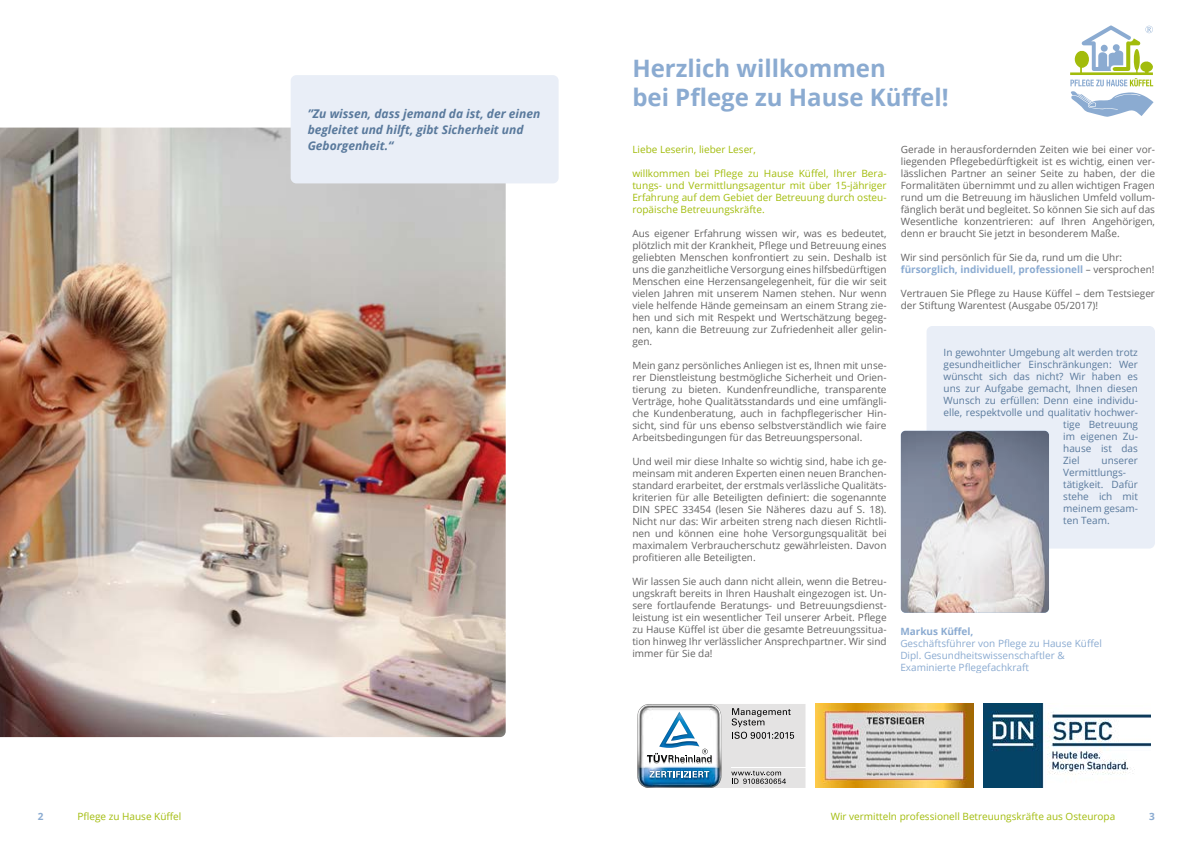
<style>
.page{position:relative;width:1191px;height:842px;background:#fff}
.page>*{position:absolute;margin:0;border:0;box-sizing:border-box;transform-origin:0 0}
.t1{font:700 24px/28.8px "Open Sans";color:#8babd1}
.t2{font:italic 700 12px/16px "Open Sans";color:#59799c}
.t3{font:10px/12px "Open Sans";color:#646363;text-align:justify}
.t4{font:10px/12px "Open Sans";color:#59799c}
.t5{font:10px/12px "Open Sans";color:#a2bc0c;text-align:justify}
.t6{font:10px/12px "Open Sans";color:#8babd1}
.t7{font:700 10px "Open Sans";color:#8babd1}
.s1{font-weight:700;color:#8babd1}
</style>
<div class="page">
<svg style="left:1070px;top:26px;width:83px;height:91px"></svg>
<div style="left:926px;top:326px;width:229px;height:223px;background:#e9eef7;border-radius:6px"></div>
<img style="left:900px;top:431px;width:149px;height:182px">
<img style="left:0;top:128px;width:506px;height:609px">
<div style="left:291px;top:75px;width:267px;height:108px;background:#e9eef7;border-radius:6px"></div>
<svg style="left:637px;top:704px;width:168px;height:84px"></svg>
<img style="left:983px;top:704px;width:167px;height:84px">
<img style="left:815px;top:704px;width:158px;height:83px">
<p class="t2" style="left:308px;top:107px;width:234px">”Zu wissen, dass jemand da ist, der einen begleitet und hilft, gibt Sicherheit und<br>Geborgenheit.“</p>
<h1 class="t1" style="left:632px;top:56px;width:318px">Herzlich willkommen<br>bei Pflege zu Hause Küffel!</h1>
<p class="t5" style="left:632px;top:144px;width:125px">Liebe Leserin, lieber Leser,</p>
<p class="t5" style="left:632px;top:167px;width:256px">willkommen bei Pflege zu Hause Küffel, Ihrer Bera&shy;tungs- und Vermittlungsagentur mit über 15-jähriger Erfahrung auf dem Gebiet der Betreuung durch osteu&shy;ropäische Betreuungskräfte.</p>
<p class="t3" style="left:632px;top:228px;width:256px">Aus eigener Erfahrung wissen wir, was es bedeutet, plötzlich mit der Krankheit, Pflege und Betreuung eines geliebten Menschen konfrontiert zu sein. Deshalb ist uns die ganzheitliche Versorgung eines hilfsbedürftigen Menschen eine Herzensangelegenheit, für die wir seit vielen Jahren mit unserem Namen stehen. Nur wenn viele helfende Hände gemeinsam an einem Strang zie&shy;hen und sich mit Respekt und Wertschätzung begeg&shy;nen, kann die Betreuung zur Zufriedenheit aller gelin&shy;gen.</p>
<p class="t3" style="left:632px;top:359px;width:256px">Mein ganz persönliches Anliegen ist es, Ihnen mit unse&shy;rer Dienstleistung bestmögliche Sicherheit und Orien&shy;tierung zu bieten. Kundenfreundliche, transparente Verträge, hohe Qualitätsstandards und eine umfängli&shy;che Kundenberatung, auch in fachpflegerischer Hin&shy;sicht, sind für uns ebenso selbstverständlich wie faire Arbeitsbedingungen für das Betreuungspersonal.</p>
<p class="t3" style="left:632px;top:455px;width:256px">Und weil mir diese Inhalte so wichtig sind, habe ich ge&shy;meinsam mit anderen Experten einen neuen Branchen&shy;standard erarbeitet, der erstmals verlässliche Qualitäts&shy;kriterien für alle Beteiligten definiert: die sogenannte DIN SPEC 33454 (lesen Sie Näheres dazu auf S. 18).<br>Nicht nur das: Wir arbeiten streng nach diesen Richtli&shy;nen und können eine hohe Versorgungsqualität bei maximalem Verbraucherschutz gewährleisten. Davon profitieren alle Beteiligten.</p>
<p class="t3" style="left:632px;top:575px;width:256px">Wir lassen Sie auch dann nicht allein, wenn die Betreu&shy;ungskraft bereits in Ihren Haushalt eingezogen ist. Un&shy;sere fortlaufende Beratungs- und Betreuungsdienst&shy;leistung ist ein wesentlicher Teil unserer Arbeit. Pflege zu Hause Küffel ist über die gesamte Betreuungssitua&shy;tion hinweg Ihr verlässlicher Ansprechpartner. Wir sind immer für Sie da!</p>
<p class="t3" style="left:900px;top:143px;width:256px">Gerade in herausfordernden Zeiten wie bei einer vor&shy;liegenden Pflegebedürftigkeit ist es wichtig, einen ver&shy;lässlichen Partner an seiner Seite zu haben, der die Formalitäten übernimmt und zu allen wichtigen Fragen rund um die Betreuung im häuslichen Umfeld vollum&shy;fänglich berät und begleitet. So können Sie sich auf das Wesentliche konzentrieren: auf Ihren Angehörigen, denn er braucht Sie jetzt in besonderem Maße.</p>
<p class="t3" style="left:900px;top:251px;width:255px">Wir sind persönlich für Sie da, rund um die Uhr: <span class="s1">fürsorglich, individuell, professionell</span> – versprochen!</p>
<p class="t3" style="left:900px;top:287px;width:256px">Vertrauen Sie Pflege zu Hause Küffel – dem Testsieger der Stiftung Warentest (Ausgabe 05/2017)!</p>
<p class="t4" style="left:943px;top:346px;width:196px">In gewohnter Umgebung alt werden trotz</p>
<p class="t4" style="left:943px;top:358px;width:196px">gesundheitlicher Einschränkungen: Wer</p>
<p class="t4" style="left:943px;top:370px;width:196px">wünscht sich das nicht? Wir haben es</p>
<p class="t4" style="left:943px;top:382px;width:196px">uns zur Aufgabe gemacht, Ihnen diesen</p>
<p class="t4" style="left:943px;top:394px;width:196px">Wunsch zu erfüllen: Denn eine individu-</p>
<p class="t4" style="left:943px;top:406px;width:196px">elle, respektvolle und qualitativ hochwer-</p>
<p class="t4" style="left:1063px;top:418px;width:76px">tige Betreuung</p>
<p class="t4" style="left:1063px;top:430px;width:76px">im eigenen Zu-</p>
<p class="t4" style="left:1063px;top:444px;width:76px">hause ist das</p>
<p class="t4" style="left:1063px;top:454px;width:18px">Ziel</p>
<p class="t4" style="left:1063px;top:454px;width:76px;text-indent:38px">unserer<br>Vermittlungs&shy;tätigkeit. Dafür stehe ich mit meinem gesam&shy;ten Team.</p>
<p class="t7" style="left:900px;top:624px;width:75px">Markus Küffel,</p>
<p class="t6" style="left:900px;top:637px;width:203px">Geschäftsführer von Pflege zu Hause Küffel<br>Dipl. Gesundheitswissenschaftler &amp;<br>Examinierte Pflegefachkraft</p>
<p class="t7" style="left:38px;top:813px;width:7px">2</p>
<p class="t5" style="left:77px;top:810px;width:105px">Pflege zu Hause Küffel</p>
<p class="t5" style="left:830px;top:812px;width:286px">Wir vermitteln professionell Betreuungskräfte aus Osteuropa</p>
<p class="t7" style="left:1149px;top:813px;width:7px">3</p>
</div>
